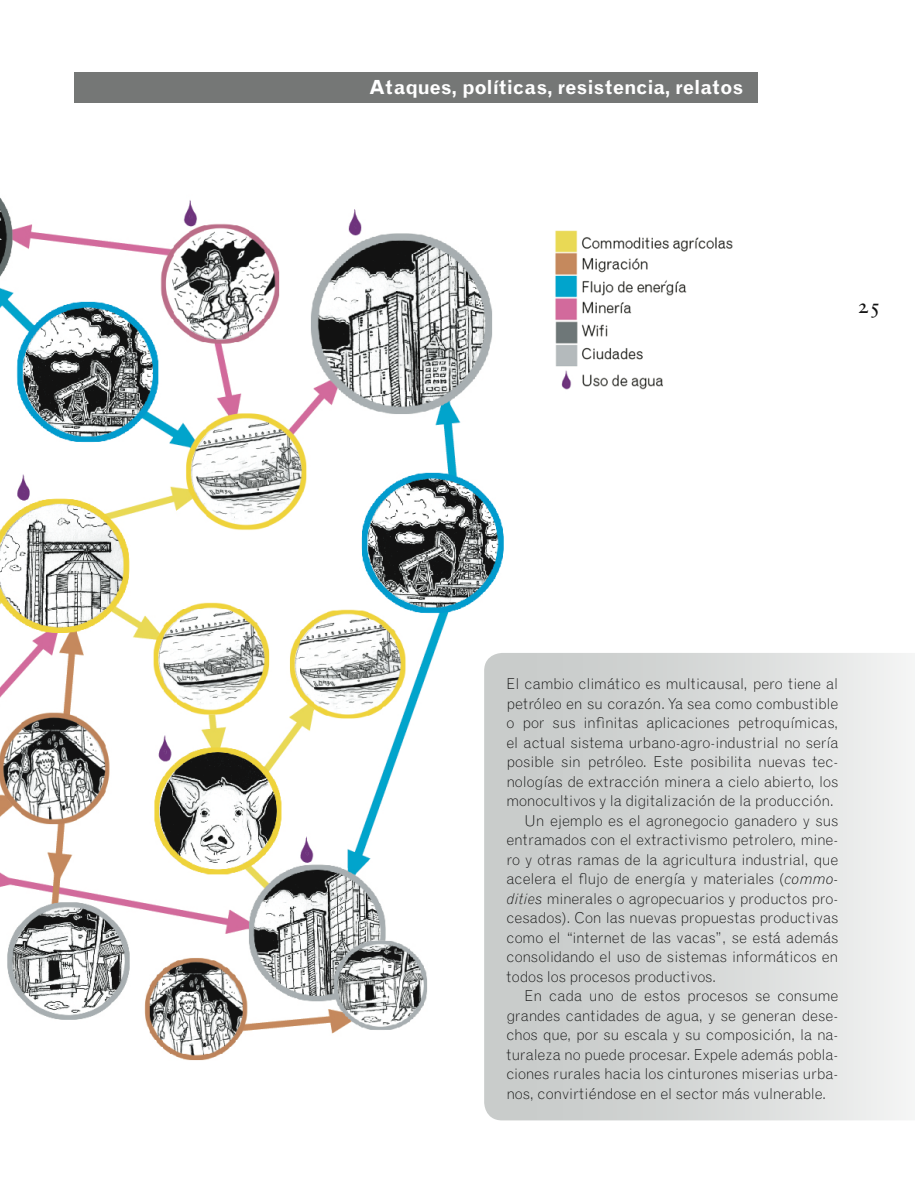
<style>
.page{position:relative;width:915px;height:1191px;background:#fff}
.page>*{position:absolute;margin:0;border:0;box-sizing:border-box;transform-origin:0 0}
.t1{font:21px "Sabon Roman SC";color:#121212}
.t2{font:700 19.5px "Grotesque";color:#fff}
.t3{font:300 15px "Grotesque";letter-spacing:-.005em;color:#121212}
.s1{font-style:italic}
</style>
<div class="page">
<img style="left:0;top:197px;width:504px;height:864px">
<svg style="left:484px;top:653px;width:426px;height:467px"></svg>
<div style="left:74px;top:72px;width:683px;height:30px;background:#757776"></div>
<img style="left:555px;top:230px;width:178px;height:160px">
<h2 class="t2" style="left:369px;top:75px;width:375px">Ataques, políticas, resistencia, relatos</h2>
<h1 class="t1" style="left:857px;top:293px;width:25px">25</h1>
<p class="t3" style="left:506px;top:675px;width:333px">El cambio climático es multicausal, pero tiene al</p>
<p class="t3" style="left:506px;top:694px;width:333px">petróleo en su corazón. Ya sea como combustible</p>
<p class="t3" style="left:506px;top:714px;width:333px">o por sus infinitas aplicaciones petroquímicas,</p>
<p class="t3" style="left:506px;top:733px;width:333px">el actual sistema urbano-agro-industrial no sería</p>
<p class="t3" style="left:506px;top:753px;width:333px">posible sin petróleo. Este posibilita nuevas tec-</p>
<p class="t3" style="left:506px;top:772px;width:333px">nologías de extracción minera a cielo abierto, los</p>
<p class="t3" style="left:506px;top:792px;width:329px">monocultivos y la digitalización de la producción.</p>
<p class="t3" style="left:524px;top:811px;width:315px">Un ejemplo es el agronegocio ganadero y sus</p>
<p class="t3" style="left:506px;top:831px;width:333px">entramados con el extractivismo petrolero, mine-</p>
<p class="t3" style="left:506px;top:850px;width:333px">ro y otras ramas de la agricultura industrial, que</p>
<p class="t3" style="left:506px;top:870px;width:333px">acelera el flujo de energía y materiales (<span class="s1">commo-</span></p>
<p class="t3" style="left:506px;top:889px;width:333px"><span class="s1">dities</span> minerales o agropecuarios y productos pro-</p>
<p class="t3" style="left:506px;top:909px;width:333px">cesados). Con las nuevas propuestas productivas</p>
<p class="t3" style="left:506px;top:928px;width:333px">como el “internet de las vacas”, se está además</p>
<p class="t3" style="left:506px;top:948px;width:333px">consolidando el uso de sistemas informáticos en</p>
<p class="t3" style="left:506px;top:967px;width:211px">todos los procesos productivos.</p>
<p class="t3" style="left:524px;top:986px;width:315px">En cada uno de estos procesos se consume</p>
<p class="t3" style="left:506px;top:1006px;width:333px">grandes cantidades de agua, y se generan dese-</p>
<p class="t3" style="left:506px;top:1025px;width:333px">chos que, por su escala y su composición, la na-</p>
<p class="t3" style="left:506px;top:1045px;width:333px">turaleza no puede procesar. Expele además pobla-</p>
<p class="t3" style="left:506px;top:1064px;width:333px">ciones rurales hacia los cinturones miserias urba-</p>
<p class="t3" style="left:506px;top:1084px;width:321px">nos, convirtiéndose en el sector más vulnerable.</p>
</div>
